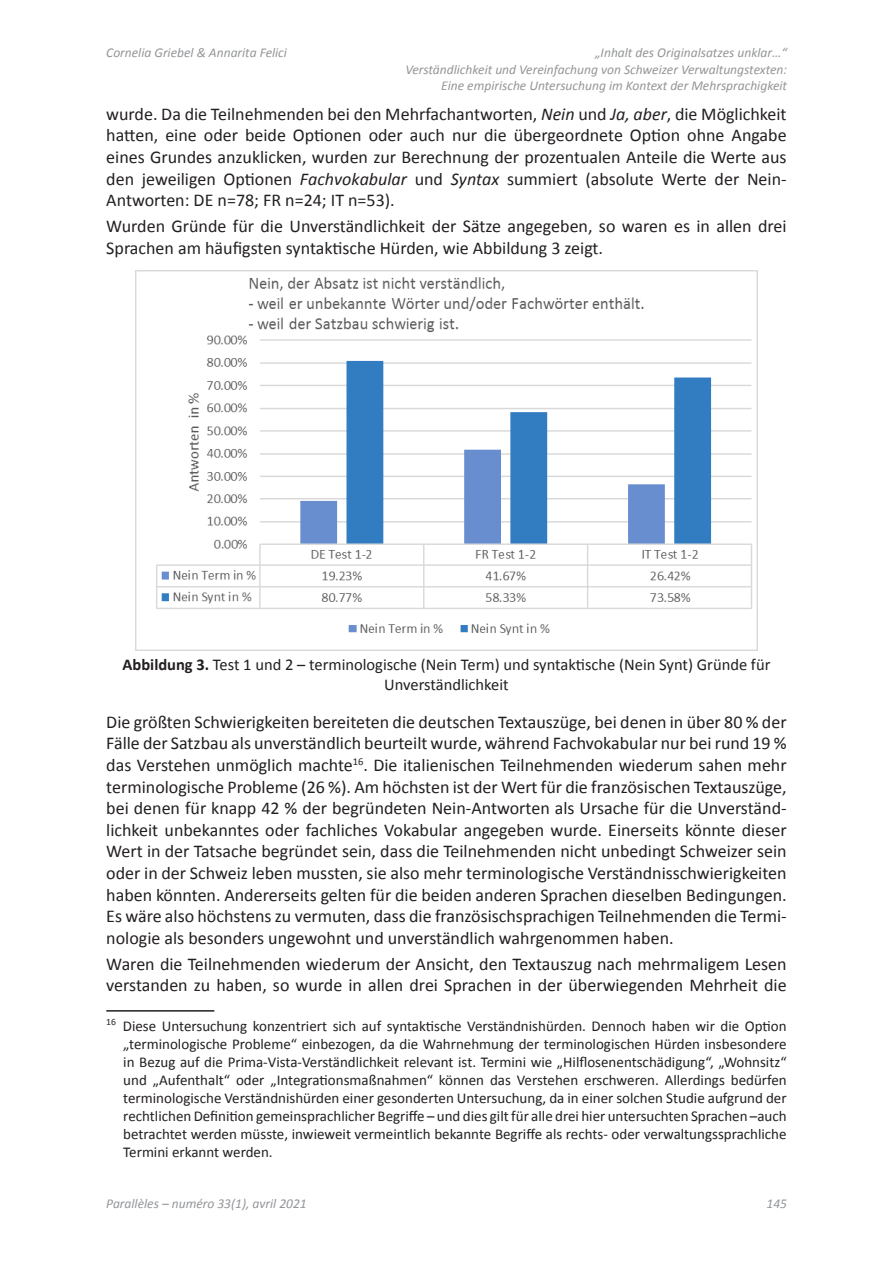
<style>
.page{position:relative;width:893px;height:1263px;background:#fff}
.page>*{position:absolute;margin:0;border:0;box-sizing:border-box;transform-origin:0 0}
.P_Texte{font:18px/21.6px "Calibri";color:#231f20;text-align:justify}
.P_Legend{font:16.5px/19.8px "Calibri";color:#231f20;text-align:center}
.P_Footnote{font:15px/18px "Calibri";color:#231f20;text-align:justify}
.t1{font:italic 13.5px/16.2px "Calibri";color:#939598;text-align:right}
.s1{font-style:italic}
.s2{font-weight:700}
</style>
<div class="page">
<img style="left:136px;top:270px;width:621px;height:380px">
<hr style="left:106px;top:1010px;width:108px;height:1px;background:#231f20">
<p class="t1" style="left:106px;top:44px;width:182px">Cornelia Griebel &amp; Annarita Felici</p>
<p class="t1" style="left:405px;top:44px;width:383px">„Inhalt des Originalsatzes unklar…“<br>Verständlichkeit und Vereinfachung von Schweizer Verwaltungstexten:<br>Eine empirische Untersuchung im Kontext der Mehrsprachigkeit</p>
<p class="P_Texte" style="left:106px;top:103px;width:682px">wurde. Da die Teilnehmenden bei den Mehrfachantworten, <span class="s1">Nein</span> und <span class="s1">Ja, aber</span>, die Möglichkeit hatten, eine oder beide Optionen oder auch nur die übergeordnete Option ohne Angabe eines Grundes anzuklicken, wurden zur Berechnung der prozentualen Anteile die Werte aus den jeweiligen Optionen <span class="s1">Fachvokabular</span> und <span class="s1">Syntax</span> summiert (absolute Werte der Nein-Antworten: DE n=78; FR n=24; IT n=53).</p>
<p class="P_Texte" style="left:106px;top:215px;width:682px">Wurden Gründe für die Unverständlichkeit der Sätze angegeben, so waren es in allen drei<br>Sprachen am häufigsten syntaktische Hürden, wie Abbildung 3 zeigt.</p>
<p class="P_Legend" style="left:123px;top:655px;width:649px"><span class="s2">Abbildung 3.</span> Test 1 und 2 – terminologische (Nein Term) und syntaktische (Nein Synt) Gründe für<br>Unverständlichkeit</p>
<p class="P_Texte" style="left:106px;top:711px;width:682px">Die größten Schwierigkeiten bereiteten die deutschen Textauszüge, bei denen in über 80 % der Fälle der Satzbau als unverständlich beurteilt wurde, während Fachvokabular nur bei rund 19 % das Verstehen unmöglich machte<sup>16</sup>. Die italienischen Teilnehmenden wiederum sahen mehr terminologische Probleme (26 %). Am höchsten ist der Wert für die französischen Textauszüge, bei denen für knapp 42 % der begründeten Nein-Antworten als Ursache für die Unverständ&shy;lichkeit unbekanntes oder fachliches Vokabular angegeben wurde. Einerseits könnte dieser Wert in der Tatsache begründet sein, dass die Teilnehmenden nicht unbedingt Schweizer sein oder in der Schweiz leben mussten, sie also mehr terminologische Verständnisschwierigkeiten haben könnten. Andererseits gelten für die beiden anderen Sprachen dieselben Bedingungen.<br>Es wäre also höchstens zu vermuten, dass die französischsprachigen Teilnehmenden die Termi&shy;nologie als besonders ungewohnt und unverständlich wahrgenommen haben.</p>
<p class="P_Texte" style="left:106px;top:953px;width:682px">Waren die Teilnehmenden wiederum der Ansicht, den Textauszug nach mehrmaligem Lesen verstanden zu haben, so wurde in allen drei Sprachen in der überwiegenden Mehrheit die</p>
<p class="P_Footnote" style="left:123px;top:1017px;width:665px;text-indent:-17px"><sup>16</sup> Diese Untersuchung konzentriert sich auf syntaktische Verständnishürden. Dennoch haben wir die Option „terminologische Probleme“ einbezogen, da die Wahrnehmung der terminologischen Hürden insbesondere in Bezug auf die Prima-Vista-Verständlichkeit relevant ist. Termini wie „Hilflosenentschädigung“, „Wohnsitz“ und „Aufenthalt“ oder „Integrationsmaßnahmen“ können das Verstehen erschweren. Allerdings bedürfen terminologische Verständnishürden einer gesonderten Untersuchung, da in einer solchen Studie aufgrund der rechtlichen Definition gemeinsprachlicher Begriffe – und dies gilt für alle drei hier untersuchten Sprachen –auch betrachtet werden müsste, inwieweit vermeintlich bekannte Begriffe als rechts- oder verwaltungssprachliche Termini erkannt werden.</p>
<p class="t1" style="left:106px;top:1195px;width:202px">Parallèles – numéro 33(1), avril 2021</p>
<p class="t1" style="left:767px;top:1195px;width:22px">145</p>
</div>
